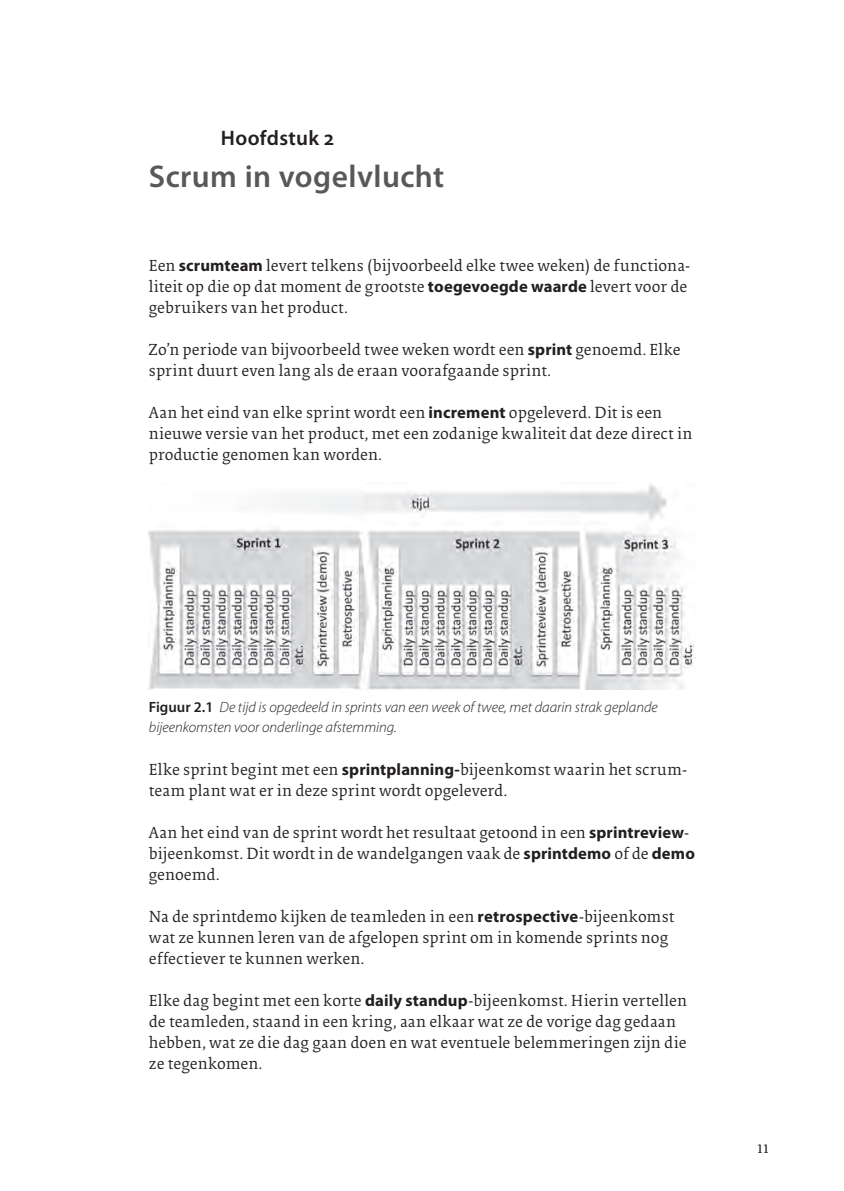
<style>
.page{position:relative;width:844px;height:1191px;background:#fff}
.page>*{position:absolute;margin:0;border:0;box-sizing:border-box;transform-origin:0 0}
.t1{font:600 31.5px "Myriad Pro";letter-spacing:.01em;color:#57585a}
.t2{font:600 21px "Myriad Pro";letter-spacing:.015em;color:#231f20}
.t3{font:16.62px/21px "Collis Roman Txt";letter-spacing:.005em;color:#231f20}
.t4{font:italic 300 14.88px/19.2px "Myriad Pro";color:#231f20}
.s1{font-family:"Myriad Pro";font-weight:700}
.s2{font-weight:600;font-style:normal}
</style>
<div class="page">
<img style="left:149px;top:484px;width:545px;height:206px">
<p class="t2" style="left:221px;top:125px;width:115px">Hoofdstuk 2</p>
<h1 class="t1" style="left:149px;top:156px;width:296px">Scrum in vogelvlucht</h1>
<p class="t3" style="left:149px;top:256px;width:542px">Een <span class="s1">scrumteam</span> levert telkens (bijvoorbeeld elke twee weken) de functiona&shy;liteit op die op dat moment de grootste <span class="s1">toegevoegde waarde</span> levert voor de gebruikers van het product.</p>
<p class="t3" style="left:149px;top:340px;width:533px">Zo’n periode van bijvoorbeeld twee weken wordt een <span class="s1">sprint</span> genoemd. Elke sprint duurt even lang als de eraan voorafgaande sprint.</p>
<p class="t3" style="left:149px;top:403px;width:545px">Aan het eind van elke sprint wordt een <span class="s1">increment</span> opgeleverd. Dit is een nieuwe versie van het product, met een zodanige kwaliteit dat deze direct in productie genomen kan worden.</p>
<p class="t4" style="left:149px;top:697px;width:510px"><span class="s2">Figuur 2.1</span> De tijd is opgedeeld in sprints van een week of twee, met daarin strak geplande bijeenkomsten voor onderlinge afstemming.</p>
<p class="t3" style="left:149px;top:760px;width:539px">Elke sprint begint met een <span class="s1">sprintplanning-</span>bijeenkomst waarin het scrum&shy;team plant wat er in deze sprint wordt opgeleverd.</p>
<p class="t3" style="left:149px;top:823px;width:547px">Aan het eind van de sprint wordt het resultaat getoond in een <span class="s1">sprintreview&shy;</span>bijeenkomst. Dit wordt in de wandelgangen vaak de <span class="s1">sprintdemo</span> of de <span class="s1">demo </span>genoemd.</p>
<p class="t3" style="left:149px;top:907px;width:527px">Na de sprintdemo kijken de teamleden in een <span class="s1">retrospective</span>-bijeenkomst wat ze kunnen leren van de afgelopen sprint om in komende sprints nog effectiever te kunnen werken.</p>
<p class="t3" style="left:149px;top:991px;width:539px">Elke dag begint met een korte <span class="s1">daily standup</span>-bijeenkomst. Hierin vertellen de teamleden, staand in een kring, aan elkaar wat ze de vorige dag gedaan hebben, wat ze die dag gaan doen en wat eventuele belemmeringen zijn die ze tegenkomen.</p>
<p class="t3" style="left:756px;top:1138px;width:14px">11</p>
</div>
